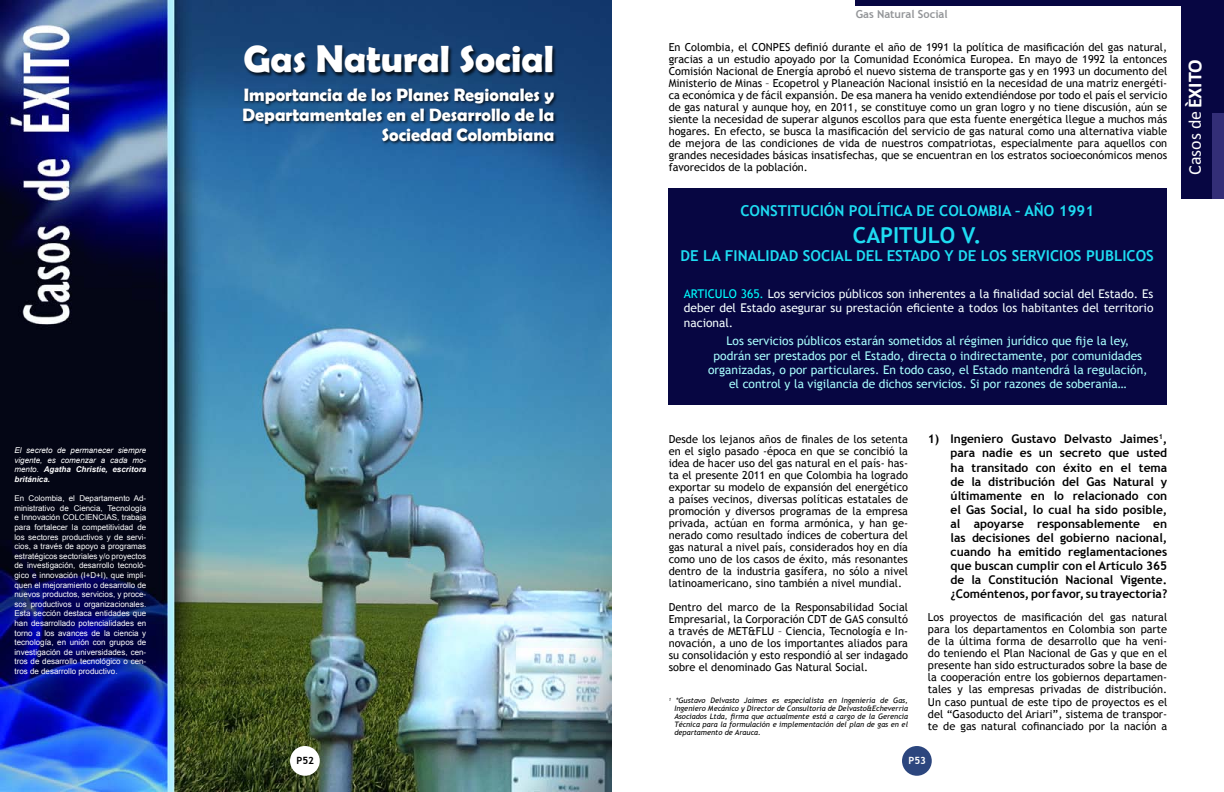
<style>
.page{position:relative;width:1224px;height:792px;background:#fff}
.page>*{position:absolute;margin:0;border:0;box-sizing:border-box;transform-origin:0 0}
.t1{font:700 38px "Berlin Sans FB Demi";color:#fff}
.t2{font:700 22px "Trebuchet MS";color:#1edcf2}
.t3{font:700 18px/20px "Berlin Sans FB Demi";color:#fff;text-align:right}
.t4{font:18px "Calibri";color:#fff}
.t5{font:700 15px "Trebuchet MS";color:#1edcf2}
.t6{font:700 12px/14px "Trebuchet MS";color:#000;text-align:justify}
.t7{font:12px/14.4px "Trebuchet MS";color:#a8ffff;text-align:center}
.t8{font:12px/14.4px "Trebuchet MS";color:#f6ffff;text-align:justify}
.t9{font:11px/12px "Trebuchet MS";color:#000;text-align:justify}
.t10{font:700 11px "Trebuchet MS";color:#939598}
.t11{font:700 10px "Trebuchet MS";color:#000}
.t12{font:700 10px "Trebuchet MS";color:#fff}
.t13{font:8px/9.6px "Arial";color:#fff;text-align:justify}
.t14{font:italic 8px/9.6px "Arial";color:#fff;text-align:justify}
.t15{font:italic 7.5px/8px "Trebuchet MS";color:#000;text-align:justify}
.s1{font-weight:700}
.s2{color:#0ff}
.s3{font-weight:700;font-size:20px}
</style>
<div class="page">
<div style="left:669px;top:189px;width:498px;height:216px;background:#070642"></div>
<img style="left:0;top:0;width:612px;height:792px">
<div style="left:244px;top:46px;width:313px;height:32px;background:#000;opacity:.75"></div>
<div style="left:242px;top:88px;width:316px;height:58px;background:#000;opacity:.75"></div>
<div style="left:1181px;top:0;width:43px;height:198px;background:#070642"></div>
<div style="left:855px;top:0;width:369px;height:6px;background:#070642"></div>
<div style="left:1213px;top:113px;width:11px;height:85px;background:#332e77"></div>
<div style="left:902px;top:746px;width:30px;height:30px;background:#2c467e;border-radius:50%"></div>
<div style="left:290px;top:746px;width:30px;height:30px;background:#fff;border-radius:50%"></div>
<p class="t14" style="left:15px;top:446px;width:133px">El secreto de permanecer siempre vigente, es comenzar a cada mo&shy;mento. <span class="s1">Agatha Christie, escritora británica.</span></p>
<p class="t13" style="left:15px;top:494px;width:133px">En Colombia, el Departamento Ad&shy;ministrativo de Ciencia, Tecnología e Innovación COLCIENCIAS, trabaja para fortalecer la competitividad de los sectores productivos y de servi&shy;cios, a través de apoyo a programas estratégicos sectoriales y/o proyectos de investigación, desarrollo tecnoló&shy;gico e innovación (I+D+I), que impli&shy;quen el mejoramiento o desarrollo de nuevos productos, servicios, y proce&shy;sos productivos u organizacionales.<br>Esta sección destaca entidades que han desarrollado potencialidades en torno a los avances de la ciencia y tecnología, en unión con grupos de investigación de universidades, cen&shy;tros de desarrollo tecnológico o cen&shy;tros de desarrollo productivo.</p>
<h1 class="t1" style="left:243px;top:37px;width:312px">Gas Natural Social</h1>
<h3 class="t3" style="left:242px;top:84px;width:313px">Importancia de los Planes Regionales y<br>Departamentales en el Desarrollo de la<br>Sociedad Colombiana</h3>
<p class="t10" style="left:856px;top:7px;width:93px">Gas Natural Social</p>
<p class="t9" style="left:669px;top:41px;width:500px">En Colombia, el CONPES definió durante el año de 1991 la política de masificación del gas natural, gracias a un estudio apoyado por la Comunidad Económica Europea. En mayo de 1992 la entonces Comisión Nacional de Energía aprobó el nuevo sistema de transporte gas y en 1993 un documento del Ministerio de Minas – Ecopetrol y Planeación Nacional insistió en la necesidad de una matriz energéti&shy;ca económica y de fácil expansión. De esa manera ha venido extendiéndose por todo el país el servicio de gas natural y aunque hoy, en 2011, se constituye como un gran logro y no tiene discusión, aún se siente la necesidad de superar algunos escollos para que esta fuente energética llegue a muchos más hogares. En efecto, se busca la masificación del servicio de gas natural como una alternativa viable de mejora de las condiciones de vida de nuestros compatriotas, especialmente para aquellos con grandes necesidades básicas insatisfechas, que se encuentran en los estratos socioeconómicos menos favorecidos de la población.</p>
<h3 class="t5" style="left:740px;top:202px;width:355px">CONSTITUCIÓN POLÍTICA DE COLOMBIA – AÑO 1991</h3>
<h2 class="t2" style="left:853px;top:221px;width:130px">CAPITULO V.</h2>
<h3 class="t5" style="left:681px;top:246px;width:475px">DE LA FINALIDAD SOCIAL DEL ESTADO Y DE LOS SERVICIOS PUBLICOS</h3>
<p class="t8" style="left:684px;top:286px;width:471px"><span class="s2">ARTICULO 365.</span> Los servicios públicos son inherentes a la finalidad social del Estado. Es deber del Estado asegurar su prestación eficiente a todos los habitantes del territorio nacional.</p>
<p class="t7" style="left:708px;top:334px;width:441px">Los servicios públicos estarán sometidos al régimen jurídico que fije la ley, podrán ser prestados por el Estado, directa o indirectamente, por comunidades organizadas, o por particulares. En todo caso, el Estado mantendrá la regulación, el control y la vigilancia de dichos servicios. Si por razones de soberanía…</p>
<p class="t9" style="left:669px;top:433px;width:241px">Desde los lejanos años de finales de los setenta en el siglo pasado -época en que se concibió la idea de hacer uso del gas natural en el país- has&shy;ta el presente 2011 en que Colombia ha logrado exportar su modelo de expansión del energético a países vecinos, diversas políticas estatales de promoción y diversos programas de la empresa privada, actúan en forma armónica, y han ge&shy;nerado como resultado índices de cobertura del gas natural a nivel país, considerados hoy en día como uno de los casos de éxito, más resonantes dentro de la industria gasífera, no sólo a nivel latinoamericano, sino también a nivel mundial.</p>
<p class="t9" style="left:669px;top:601px;width:241px">Dentro del marco de la Responsabilidad Social Empresarial, la Corporación CDT de GAS consultó a través de MET&amp;FLU – Ciencia, Tecnología e In&shy;novación, a uno de los importantes aliados para su consolidación y esto respondió al ser indagado sobre el denominado Gas Natural Social.</p>
<p class="t15" style="left:674px;top:697px;width:235px;text-indent:-6px"><sup>1</sup> *Gustavo Delvasto Jaimes es especialista en Ingeniería de Gas, Ingeniero Mecánico y Director de Consultoría de Delvasto&amp;Echeverria Asociados Ltda, firma que actualmente está a cargo de la Gerencia Técnica para la formulación e implementación del plan de gas en el departamento de Arauca.</p>
<p class="t6" style="left:951px;top:432px;width:218px;text-indent:-23px">1) Ingeniero Gustavo Delvasto Jaimes<sup>1</sup>, para nadie es un secreto que usted ha transitado con éxito en el tema de la distribución del Gas Natural y últimamente en lo relacionado con el Gas Social, lo cual ha sido posible, al apoyarse responsablemente en las decisiones del gobierno nacional, cuando ha emitido reglamentaciones que buscan cumplir con el Artículo 365 de la Constitución Nacional Vigente. ¿Coméntenos, por favor, su trayectoria?</p>
<p class="t9" style="left:928px;top:612px;width:241px">Los proyectos de masificación del gas natural para los departamentos en Colombia son parte de la última forma de desarrollo que ha veni&shy;do teniendo el Plan Nacional de Gas y que en el presente han sido estructurados sobre la base de la cooperación entre los gobiernos departamen&shy;tales y las empresas privadas de distribución.<br>Un caso puntual de este tipo de proyectos es el del “Gasoducto del Ariari”, sistema de transpor&shy;te de gas natural cofinanciado por la nación a</p>
<p class="t11" style="left:296px;top:754px;width:19px">P52</p>
<p class="t12" style="left:908px;top:754px;width:19px">P53</p>
<h3 class="t4" style="left:1184px;top:175px;width:117px;rotate:-90deg">Casos de <span class="s3">ÈXITO</span></h3>
</div>
